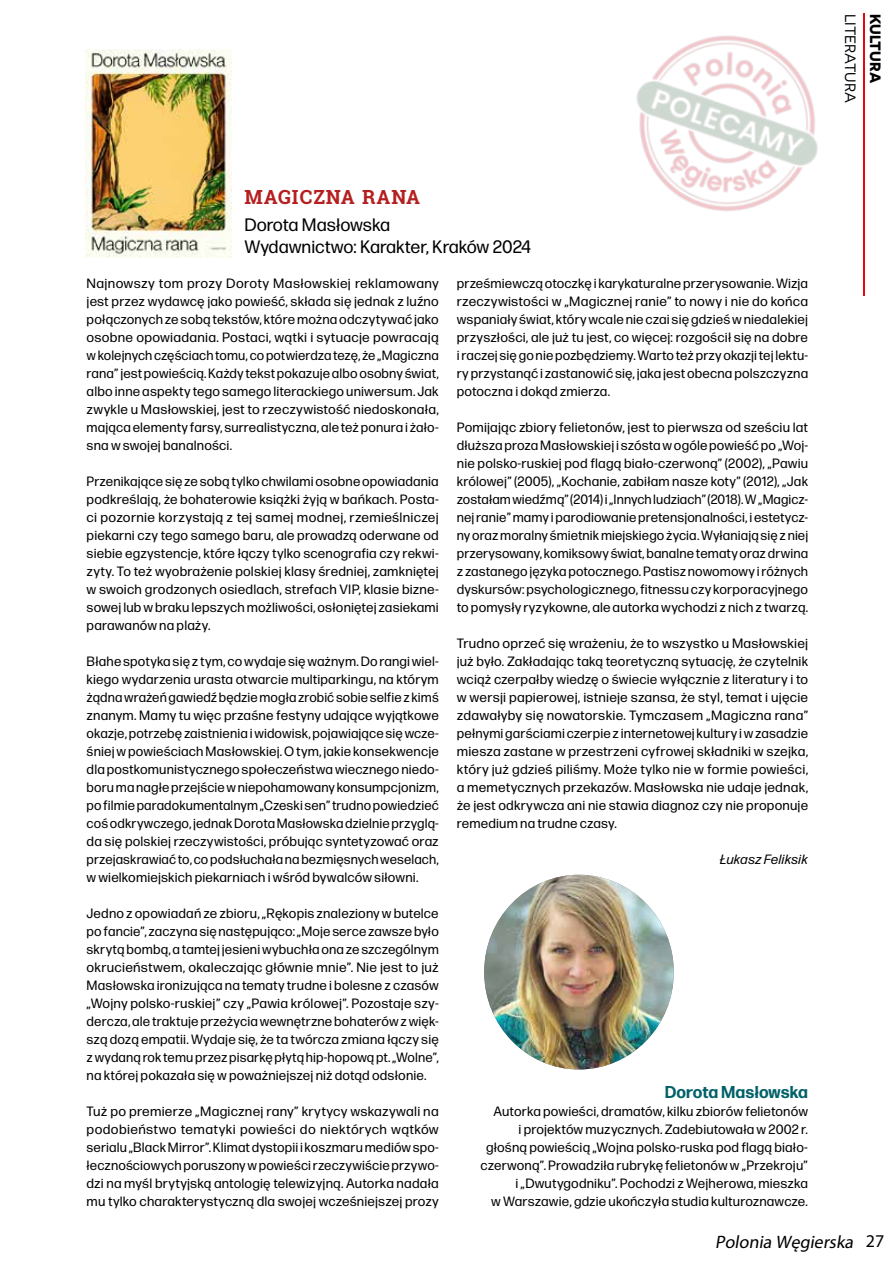
<style>
.page{position:relative;width:893px;height:1263px;background:#fff}
.page>*{position:absolute;margin:0;border:0;box-sizing:border-box;transform-origin:0 0}
.t1{font:700 19.5px "Roboto Slab";letter-spacing:.05em;color:#b51f1f}
.t2{font:18px/21.6px "Forma DJR Micro";color:#000}
.t3{font:italic 18px "Myriad Pro";color:#000}
.t4{font:700 17.1px "Forma DJR Micro";color:#006168;scale:.96 1}
.t5{font:15px "Novecentosanswide";color:#000}
.t6{font:700 15px "Novecentosanswide";color:#000}
.t7{font:13.5px/18px "Forma DJR Micro";letter-spacing:.01em;color:#000;text-align:justify}
.t8{font:italic 13.5px "Forma DJR Micro";letter-spacing:.01em;color:#000}
.s1{font-style:normal}
</style>
<div class="page">
<hr style="left:863px;top:13px;width:2px;height:282px;background:#e30613">
<img style="left:636px;top:35px;width:182px;height:176px">
<img style="left:484px;top:875px;width:190px;height:194px">
<img style="left:85px;top:50px;width:147px;height:208px">
<h1 class="t1" style="left:244px;top:184px;width:177px">MAGICZNA RANA</h1>
<h2 class="t2" style="left:244px;top:214px;width:288px">Dorota Masłowska<br>Wydawnictwo: Karakter, Kraków 2024</h2>
<p class="t7" style="left:87px;top:274px;width:354px">Najnowszy tom prozy Doroty Masłowskiej reklamowany jest przez wydawcę jako powieść, składa się jednak z luźno połączonych ze sobą tekstów, które można odczytywać jako osobne opowiadania. Postaci, wątki i sytuacje powracają w kolejnych częściach tomu, co potwierdza tezę, że „Magiczna rana” jest powieścią. Każdy tekst pokazuje albo osobny świat, albo inne aspekty tego samego literackiego uniwersum. Jak zwykle u Masłowskiej, jest to rzeczywistość niedoskonała, mająca elementy farsy, surrealistyczna, ale też ponura i żało&shy;sna w swojej banalności.</p>
<p class="t7" style="left:87px;top:472px;width:354px">Przenikające się ze sobą tylko chwilami osobne opowiadania podkreślają, że bohaterowie książki żyją w bańkach. Posta&shy;ci pozornie korzystają z tej samej modnej, rzemieślniczej piekarni czy tego samego baru, ale prowadzą oderwane od siebie egzystencje, które łączy tylko scenografia czy rekwi&shy;zyty. To też wyobrażenie polskiej klasy średniej, zamkniętej w swoich grodzonych osiedlach, strefach VIP, klasie bizne&shy;sowej lub w braku lepszych możliwości, osłoniętej zasiekami parawanów na plaży.</p>
<p class="t7" style="left:87px;top:652px;width:354px">Błahe spotyka się z tym, co wydaje się ważnym. Do rangi wiel&shy;kiego wydarzenia urasta otwarcie multiparkingu, na którym żądna wrażeń gawiedź będzie mogła zrobić sobie selfie z kimś znanym. Mamy tu więc przaśne festyny udające wyjątkowe okazje, potrzebę zaistnienia i widowisk, pojawiające się wcze&shy;śniej w powieściach Masłowskiej. O tym, jakie konsekwencje dla postkomunistycznego społeczeństwa wiecznego niedo&shy;boru ma nagłe przejście w niepohamowany konsumpcjonizm, po filmie paradokumentalnym „Czeski sen” trudno powiedzieć coś odkrywczego, jednak Dorota Masłowska dzielnie przyglą&shy;da się polskiej rzeczywistości, próbując syntetyzować oraz przejaskrawiać to, co podsłuchała na bezmięsnych weselach, w wielkomiejskich piekarniach i wśród bywalców siłowni.</p>
<p class="t7" style="left:87px;top:904px;width:354px">Jedno z opowiadań ze zbioru, „Rękopis znaleziony w butelce po fancie”, zaczyna się następująco: „Moje serce zawsze było skrytą bombą, a tamtej jesieni wybuchła ona ze szczególnym okrucieństwem, okaleczając głównie mnie”. Nie jest to już Masłowska ironizująca na tematy trudne i bolesne z czasów „Wojny polsko-ruskiej” czy „Pawia królowej”. Pozostaje szy&shy;dercza, ale traktuje przeżycia wewnętrzne bohaterów z więk&shy;szą dozą empatii. Wydaje się, że ta twórcza zmiana łączy się z wydaną rok temu przez pisarkę płytą hip-hopową pt. „Wolne”, na której pokazała się w poważniejszej niż dotąd odsłonie.</p>
<p class="t7" style="left:87px;top:1102px;width:354px">Tuż po premierze „Magicznej rany” krytycy wskazywali na podobieństwo tematyki powieści do niektórych wątków serialu „Black Mirror”. Klimat dystopii i koszmaru mediów spo&shy;łecznościowych poruszony w powieści rzeczywiście przywo&shy;dzi na myśl brytyjską antologię telewizyjną. Autorka nadała mu tylko charakterystyczną dla swojej wcześniejszej prozy</p>
<p class="t7" style="left:457px;top:274px;width:353px">prześmiewczą otoczkę i karykaturalne przerysowanie. Wizja rzeczywistości w „Magicznej ranie” to nowy i nie do końca wspaniały świat, który wcale nie czai się gdzieś w niedalekiej przyszłości, ale już tu jest, co więcej: rozgościł się na dobre i raczej się go nie pozbędziemy. Warto też przy okazji tej lektu&shy;ry przystanąć i zastanowić się, jaka jest obecna polszczyzna potoczna i dokąd zmierza.</p>
<p class="t7" style="left:457px;top:418px;width:353px">Pomijając zbiory felietonów, jest to pierwsza od sześciu lat dłuższa proza Masłowskiej i szósta w ogóle powieść po „Woj&shy;nie polsko-ruskiej pod flagą biało-czerwoną” (2002), „Pawiu królowej” (2005), „Kochanie, zabiłam nasze koty” (2012), „Jak zostałam wiedźmą” (2014) i „Innych ludziach” (2018). W „Magicz&shy;nej ranie” mamy i parodiowanie pretensjonalności, i estetycz&shy;ny oraz moralny śmietnik miejskiego życia. Wyłaniają się z niej przerysowany, komiksowy świat, banalne tematy oraz drwina z zastanego języka potocznego. Pastisz nowomowy i różnych dyskursów: psychologicznego, fitnessu czy korporacyjnego to pomysły ryzykowne, ale autorka wychodzi z nich z twarzą.</p>
<p class="t7" style="left:457px;top:634px;width:353px">Trudno oprzeć się wrażeniu, że to wszystko u Masłowskiej już było. Zakładając taką teoretyczną sytuację, że czytelnik wciąż czerpałby wiedzę o świecie wyłącznie z literatury i to w wersji papierowej, istnieje szansa, że styl, temat i ujęcie zdawałyby się nowatorskie. Tymczasem „Magiczna rana” pełnymi garściami czerpie z internetowej kultury i w zasadzie miesza zastane w przestrzeni cyfrowej składniki w szejka, który już gdzieś piliśmy. Może tylko nie w formie powieści, a memetycznych przekazów. Masłowska nie udaje jednak, że jest odkrywcza ani nie stawia diagnoz czy nie proponuje remedium na trudne czasy.</p>
<p class="t8" style="left:720px;top:851px;width:90px">Łukasz Feliksik</p>
<p class="t4" style="left:665px;top:1081px;width:151px">Dorota Masłowska</p>
<p class="t7" style="left:480px;top:1102px;width:329px;text-align:right">Autorka powieści, dramatów, kilku zbiorów felietonów<br>i projektów muzycznych. Zadebiutowała w 2002 r. głośną powieścią „Wojna polsko-ruska pod flagą biało&shy;czerwoną”. Prowadziła rubrykę felietonów w „Przekroju” i „Dwutygodniku”. Pochodzi z Wejherowa, mieszka<br>w Warszawie, gdzie ukończyła studia kulturoznawcze.</p>
<p class="t5" style="left:859px;top:14px;width:91px;rotate:90deg">LITERATURA</p>
<p class="t6" style="left:885px;top:14px;width:71px;rotate:90deg">KULTURA</p>
<h2 class="t3" style="left:715px;top:1231px;width:171px">Polonia Węgierska <span class="s1">2 7</span></h2>
</div>
